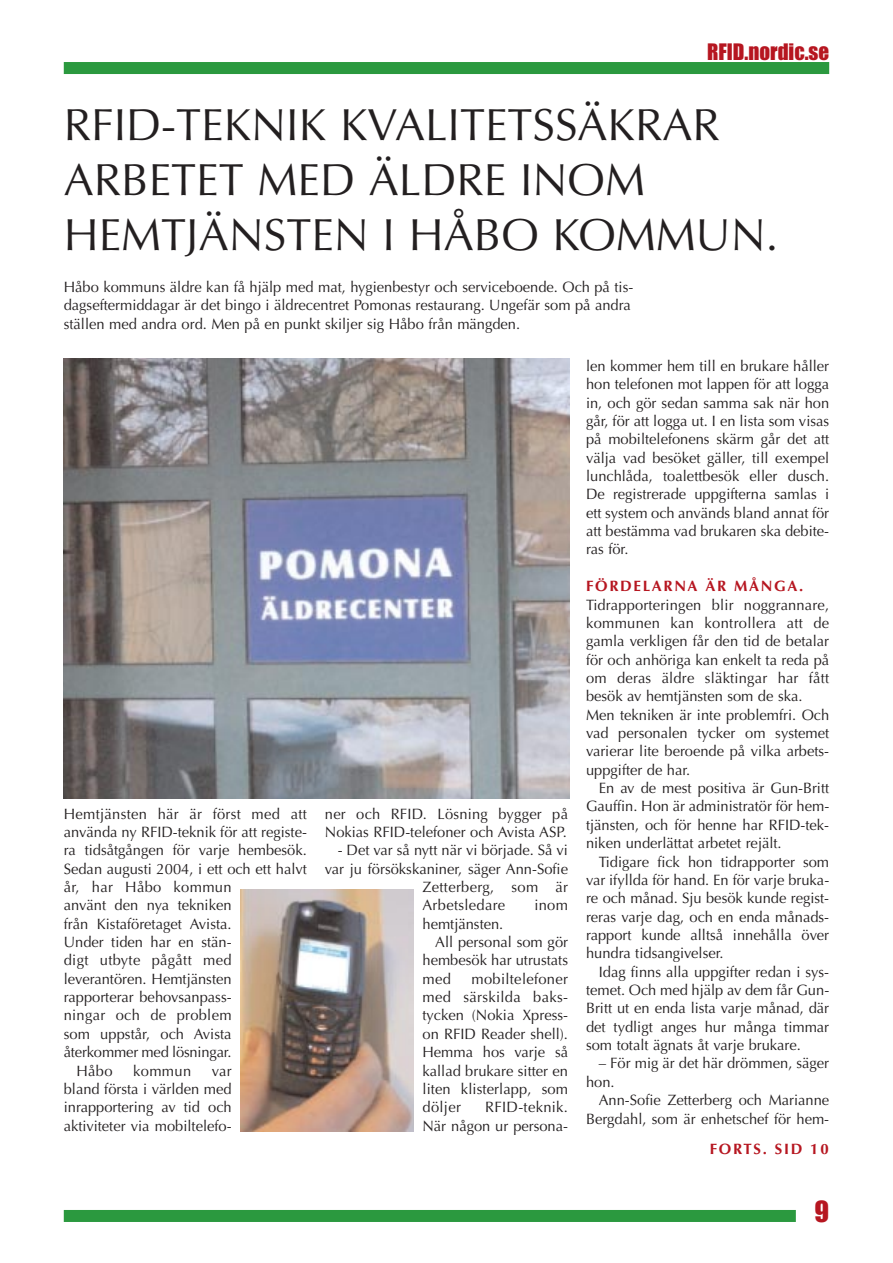
<style>
.page{position:relative;width:893px;height:1263px;background:#fff}
.page>*{position:absolute;margin:0;border:0;box-sizing:border-box;transform-origin:0 0}
.t1{font:45px/55.1px "Optima";color:#231f20}
.t2{font:27px "Impact";color:#b61620}
.t3{font:21px "Impact";color:#b61620}
.t4{font:15px/18.3px "Optima";color:#231f20;text-align:justify}
.t5{font:15px "Optima";letter-spacing:.02em;color:#231f20}
.t6{font:700 15px "Optima";letter-spacing:.11em;color:#b61620}
</style>
<div class="page">
<div style="left:64px;top:62px;width:765px;height:12px;background:#2b993f"></div>
<div style="left:64px;top:1210px;width:732px;height:12px;background:#2b993f"></div>
<img style="left:64px;top:359px;width:506px;height:439px">
<img style="left:241px;top:889px;width:172px;height:243px">
<h3 class="t3" style="left:707px;top:45px;width:124px">RFID.nordic.se</h3>
<h1 class="t1" style="left:64px;top:102px;width:716px">RFID-TEKNIK KVALITETSSÄKRAR<br>ARBETET MED ÄLDRE INOM<br>HEMTJÄNSTEN I HÅBO KOMMUN.</h1>
<p class="t4" style="left:64px;top:279px;width:571px;text-align:left">Håbo kommuns äldre kan få hjälp med mat, hygienbestyr och serviceboende. Och på tis&shy;dagseftermiddagar är det bingo i äldrecentret Pomonas restaurang. Ungefär som på andra ställen med andra ord. Men på en punkt skiljer sig Håbo från mängden.</p>
<p class="t5" style="left:64px;top:807px;width:245px">Hemtjänsten här är först med att</p>
<p class="t4" style="left:64px;top:824px;width:245px">använda ny RFID-teknik för att registe-</p>
<p class="t4" style="left:64px;top:842px;width:245px">ra tidsåtgången för varje hembesök.</p>
<p class="t4" style="left:64px;top:861px;width:245px">Sedan augusti 2004, i ett och ett halvt</p>
<p class="t5" style="left:64px;top:881px;width:169px">år, har Håbo kommun</p>
<p class="t4" style="left:64px;top:897px;width:169px">använt den nya tekniken</p>
<p class="t4" style="left:64px;top:916px;width:169px">från Kistaföretaget Avista.</p>
<p class="t4" style="left:64px;top:934px;width:169px">Under tiden har en stän-</p>
<p class="t5" style="left:64px;top:954px;width:169px">digt utbyte pågått med</p>
<p class="t4" style="left:64px;top:971px;width:169px">leverantören. Hemtjänsten</p>
<p class="t4" style="left:64px;top:989px;width:169px">rapporterar behovsanpass-</p>
<p class="t5" style="left:64px;top:1009px;width:169px">ningar och de problem</p>
<p class="t4" style="left:64px;top:1026px;width:169px">som uppstår, och Avista</p>
<p class="t4" style="left:64px;top:1044px;width:169px">återkommer med lösningar.</p>
<p class="t4" style="left:77px;top:1063px;width:38px">Håbo</p>
<p class="t4" style="left:133px;top:1063px;width:59px">kommun</p>
<p class="t4" style="left:64px;top:1063px;width:169px;text-indent:148px">var bland första i världen med inrapportering av tid och aktiviteter via mobiltelefo-</p>
<p class="t4" style="left:325px;top:806px;width:245px">ner och RFID. Lösning bygger på<br>Nokias RFID-telefoner och Avista ASP.</p>
<p class="t4" style="left:338px;top:842px;width:232px">- Det var så nytt när vi började. Så vi</p>
<p class="t4" style="left:325px;top:861px;width:245px">var ju försökskaniner, säger Ann-Sofie</p>
<p class="t5" style="left:422px;top:881px;width:147px">Zetterberg, som är</p>
<p class="t5" style="left:422px;top:899px;width:84px">Arbetsledare</p>
<p class="t4" style="left:534px;top:897px;width:35px">inom</p>
<p class="t4" style="left:422px;top:916px;width:82px">hemtjänsten.</p>
<p class="t4" style="left:435px;top:934px;width:134px">All personal som gör</p>
<p class="t4" style="left:422px;top:952px;width:147px">hembesök har utrustats</p>
<p class="t4" style="left:422px;top:971px;width:30px">med</p>
<p class="t4" style="left:422px;top:971px;width:147px;text-indent:49px">mobiltelefoner med särskilda baks&shy;tycken (Nokia Xpress&shy;on RFID Reader shell).<br>Hemma hos varje så kallad brukare sitter en liten klisterlapp, som döljer</p>
<p class="t4" style="left:422px;top:1099px;width:147px;text-align:right">RFID-teknik.<br>När någon ur persona-</p>
<p class="t4" style="left:586px;top:358px;width:245px">len kommer hem till en brukare håller hon telefonen mot lappen för att logga in, och gör sedan samma sak när hon går, för att logga ut. I en lista som visas på mobiltelefonens skärm går det att välja vad besöket gäller, till exempel lunchlåda, toalettbesök eller dusch.<br>De registrerade uppgifterna samlas i ett system och används bland annat för att bestämma vad brukaren ska debite&shy;ras för.</p>
<p class="t6" style="left:586px;top:580px;width:219px">FÖRDELARNA ÄR MÅNGA.</p>
<p class="t4" style="left:586px;top:597px;width:245px;text-align:left">Tidrapporteringen blir noggrannare, kommunen kan kontrollera att de gamla verkligen får den tid de betalar för och anhöriga kan enkelt ta reda på om deras äldre släktingar har fått besök av hemtjänsten som de ska.<br>Men tekniken är inte problemfri. Och vad personalen tycker om systemet varierar lite beroende på vilka arbets&shy;uppgifter de har.</p>
<p class="t4" style="left:586px;top:780px;width:245px;text-indent:13px">En av de mest positiva är Gun-Britt Gauffin. Hon är administratör för hem&shy;tjänsten, och för henne har RFID-tek&shy;niken underlättat arbetet rejält.</p>
<p class="t4" style="left:586px;top:854px;width:245px;text-indent:13px">Tidigare fick hon tidrapporter som var ifyllda för hand. En för varje bruka&shy;re och månad. Sju besök kunde regist&shy;reras varje dag, och en enda månads&shy;rapport kunde alltså innehålla över hundra tidsangivelser.</p>
<p class="t4" style="left:586px;top:964px;width:245px;text-indent:13px">Idag finns alla uppgifter redan i sys&shy;temet. Och med hjälp av dem får Gun-Britt ut en enda lista varje månad, där det tydligt anges hur många timmar som totalt ägnats åt varje brukare.</p>
<p class="t4" style="left:586px;top:1056px;width:245px;text-indent:13px">– För mig är det här drömmen, säger hon.</p>
<p class="t4" style="left:586px;top:1092px;width:245px;text-align:right">Ann-Sofie Zetterberg och Marianne<br>Bergdahl, som är enhetschef för hem-</p>
<p class="t6" style="left:710px;top:1142px;width:120px">FORTS. SID 10</p>
<h2 class="t2" style="left:815px;top:1202px;width:16px">9</h2>
</div>
